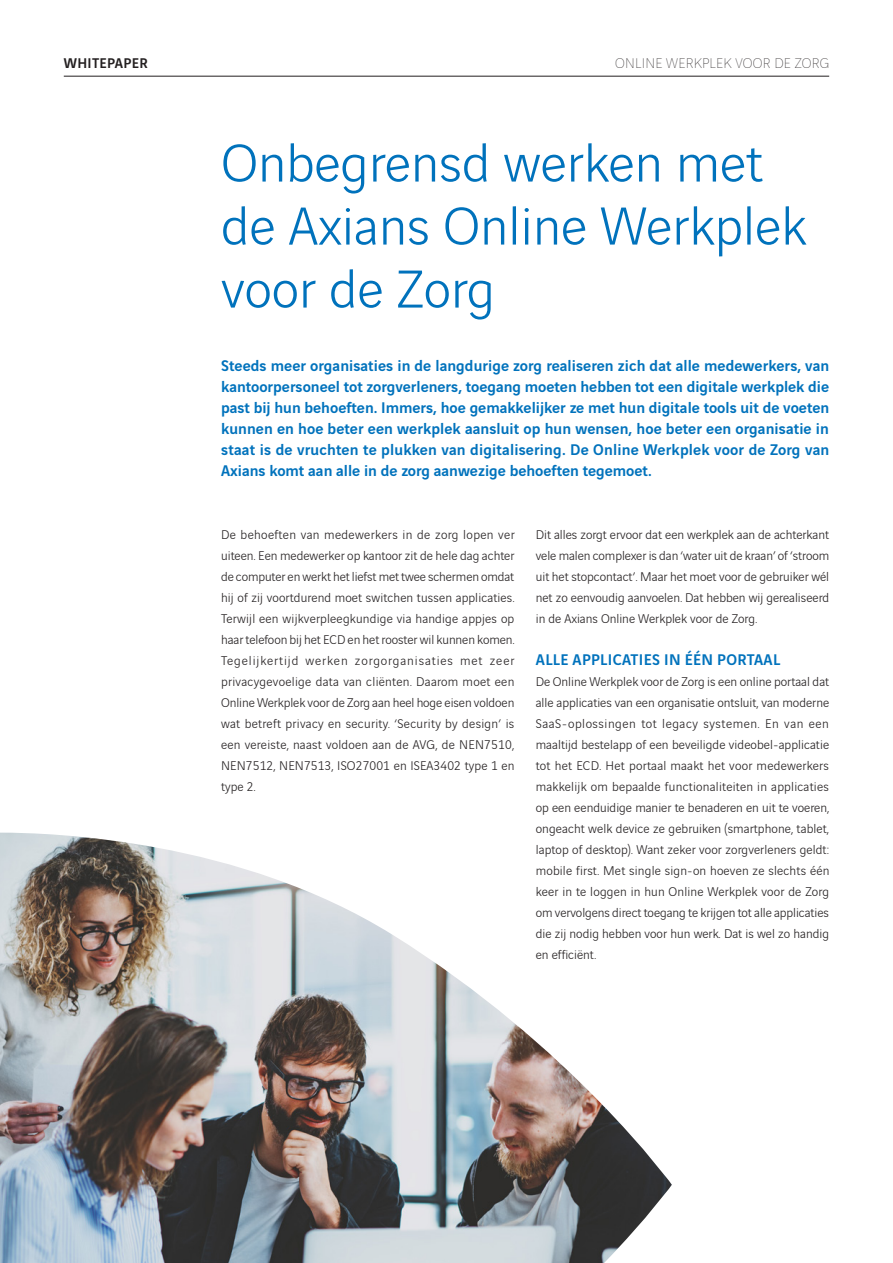
<style>
.page{position:relative;width:893px;height:1263px;background:#fff}
.page>*{position:absolute;margin:0;border:0;box-sizing:border-box;transform-origin:0 0}
.t1{font:300 57px/63px "Vinci Sans";color:#0072bc}
.Body_tekst{font:500 16.5px/21px "Vinci Sans";color:#0072bc;text-align:justify}
.Body_tekst-2{font:500 16.5px "Vinci Sans";letter-spacing:.02em;color:#0072bc}
.t2{font:200 15px "Vinci Sans";letter-spacing:.02em;color:#231f20}
.t3{font:500 15px "Vinci Sans";letter-spacing:.02em;color:#231f20}
.t4{font:300 13.5px/21px "Vinci Sans";color:#231f20;text-align:justify}
</style>
<div class="page">
<hr style="left:64px;top:76px;width:765px;height:1px;background:#231f20">
<img style="left:0;top:833px;width:672px;height:430px">
<p class="t3" style="left:64px;top:51px;width:85px">WHITEPAPER</p>
<p class="t2" style="left:615px;top:52px;width:215px">ONLINE WERKPLEK VOOR DE ZORG</p>
<h1 class="t1" style="left:221px;top:127px;width:587px">Onbegrensd werken met de Axians Online Werkplek voor de Zorg</h1>
<p class="Body_tekst" style="left:221px;top:353px;width:610px">Steeds meer organisaties in de langdurige zorg realiseren zich dat alle medewerkers, van kantoorpersoneel tot zorgverleners, toegang moeten hebben tot een digitale werkplek die past bij hun behoeften. Immers, hoe gemakkelijker ze met hun digitale tools uit de voeten kunnen en hoe beter een werkplek aansluit op hun wensen, hoe beter een organisatie in staat is de vruchten te plukken van digitalisering. De Online Werkplek voor de Zorg van Axians komt aan alle in de zorg aanwezige behoeften tegemoet.</p>
<h3 class="t4" style="left:221px;top:523px;width:295px">De behoeften van medewerkers in de zorg lopen ver uiteen. Een medewerker op kantoor zit de hele dag achter de computer en werkt het liefst met twee schermen omdat hij of zij voortdurend moet switchen tussen applicaties.<br>Terwijl een wijkverpleegkundige via handige appjes op haar telefoon bij het ECD en het rooster wil kunnen komen.</h3>
<h3 class="t4" style="left:221px;top:649px;width:295px">Tegelijkertijd werken zorgorganisaties met zeer privacygevoelige data van cliënten. Daarom moet een Online Werkplek voor de Zorg aan heel hoge eisen voldoen wat betreft privacy en security. ‘Security by design’ is een vereiste, naast voldoen aan de AVG, de NEN7510, NEN7512, NEN7513, ISO27001 en ISEA3402 type 1 en type 2.</h3>
<h3 class="t4" style="left:536px;top:523px;width:295px">Dit alles zorgt ervoor dat een werkplek aan de achterkant vele malen complexer is dan ‘water uit de kraan’ of ‘stroom uit het stopcontact’. Maar het moet voor de gebruiker wél net zo eenvoudig aanvoelen. Dat hebben wij gerealiseerd in de Axians Online Werkplek voor de Zorg.</h3>
<h3 class="Body_tekst-2" style="left:536px;top:646px;width:246px">ALLE APPLICATIES IN ÉÉN PORTAAL</h3>
<h3 class="t4" style="left:536px;top:670px;width:295px">De Online Werkplek voor de Zorg is een online portaal dat alle applicaties van een organisatie ontsluit, van moderne SaaS-oplossingen tot legacy systemen. En van een maaltijd bestelapp of een beveiligde videobel-applicatie tot het ECD. Het portaal maakt het voor medewerkers makkelijk om bepaalde functionaliteiten in applicaties op een eenduidige manier te benaderen en uit te voeren, ongeacht welk device ze gebruiken (smartphone, tablet, laptop of desktop). Want zeker voor zorgverleners geldt: mobile first. Met single sign-on hoeven ze slechts één keer in te loggen in hun Online Werkplek voor de Zorg om vervolgens direct toegang te krijgen tot alle applicaties die zij nodig hebben voor hun werk. Dat is wel zo handig en efficiënt.</h3>
</div>
